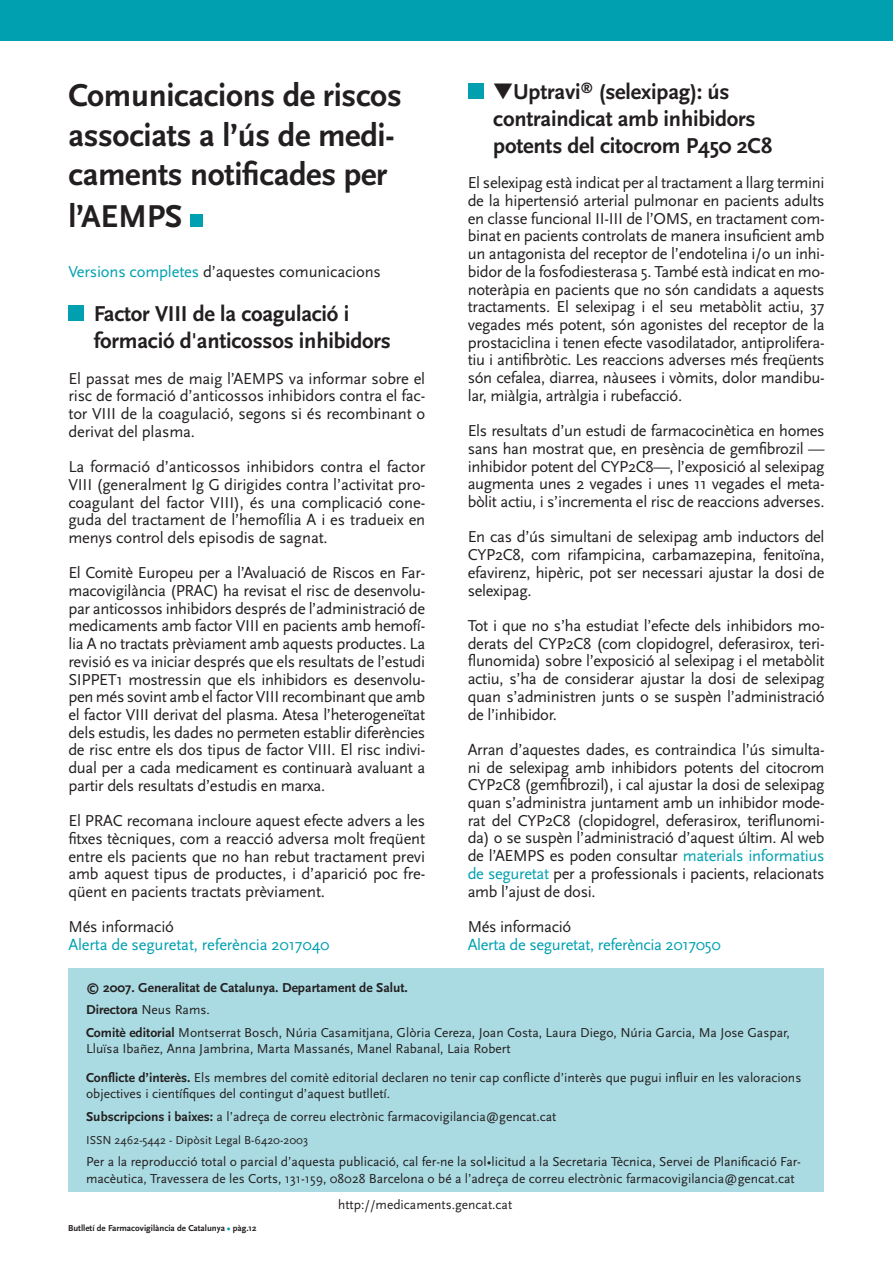
<style>
.page{position:relative;width:893px;height:1263px;background:#fff}
.page>*{position:absolute;margin:0;border:0;box-sizing:border-box;transform-origin:0 0}
.t1{font:700 33px/40.3px "Scala Sans";letter-spacing:-.01em;color:#231f20}
.t2{font:700 22.5px/27px "Scala Sans";letter-spacing:-.01em;color:#231f20}
.t3{font:16.5px/17.7px "Scala Sans";letter-spacing:-.02em;color:#231f20;text-align:justify}
.t4{font:16.5px "Scala Sans";letter-spacing:-.015em;color:#00a0b0}
.t5{font:13.5px/22.5px "Scala Sans";color:#231f20}
.t6{font:12px "Scala Sans";color:#231f20}
.t7{font:700 9px "Scala Sans";color:#231f20}
.s1{color:#00a0b0}
.s2{font-weight:700}
</style>
<div class="page">
<div style="left:0;top:0;width:893px;height:40px;background:#00a0b0"></div>
<div style="left:69px;top:968px;width:755px;height:224px;background:#aadbe2"></div>
<div style="left:190px;top:215px;width:13px;height:12px;background:#00a0b0"></div>
<div style="left:68px;top:305px;width:16px;height:16px;background:#00a0b0"></div>
<div style="left:468px;top:83px;width:15px;height:16px;background:#00a0b0"></div>
<h1 class="t1" style="left:68px;top:76px;width:335px">Comunicacions de riscos associats a l’ús de medi&shy;caments notificades per l’AEMPS</h1>
<p class="t3" style="left:68px;top:263px;width:314px"><span class="s1">Versions completes</span> d’aquestes comunicacions</p>
<h2 class="t2" style="left:94px;top:301px;width:299px">Factor VIII de la coagulació i formació d'anticossos inhibidors</h2>
<p class="t3" style="left:68px;top:370px;width:358px">El passat mes de maig l’AEMPS va informar sobre el risc de formació d’anticossos inhibidors contra el fac&shy;tor VIII de la coagulació, segons si és recombinant o derivat del plasma.</p>
<p class="t3" style="left:68px;top:458px;width:358px">La formació d’anticossos inhibidors contra el factor VIII (generalment Ig G dirigides contra l’activitat pro&shy;coagulant del factor VIII), és una complicació cone&shy;guda del tractament de l’hemofília A i es tradueix en menys control dels episodis de sagnat.</p>
<p class="t3" style="left:68px;top:564px;width:358px">El Comitè Europeu per a l’Avaluació de Riscos en Far&shy;macovigilància (PRAC) ha revisat el risc de desenvolu&shy;par anticossos inhibidors després de l’administració de medicaments amb factor VIII en pacients amb hemofí&shy;lia A no tractats prèviament amb aquests productes. La revisió es va iniciar després que els resultats de l’estudi SIPPET1 mostressin que els inhibidors es desenvolu&shy;pen més sovint amb el factor VIII recombinant que amb el factor VIII derivat del plasma. Atesa l’heterogeneïtat dels estudis, les dades no permeten establir diferències de risc entre els dos tipus de factor VIII. El risc indivi&shy;dual per a cada medicament es continuarà avaluant a partir dels resultats d’estudis en marxa.</p>
<p class="t3" style="left:68px;top:812px;width:358px">El PRAC recomana incloure aquest efecte advers a les fitxes tècniques, com a reacció adversa molt freqüent entre els pacients que no han rebut tractament previ amb aquest tipus de productes, i d’aparició poc fre&shy;qüent en pacients tractats prèviament.</p>
<p class="t3" style="left:68px;top:918px;width:107px">Més informació</p>
<p class="t4" style="left:68px;top:936px;width:263px">Alerta de seguretat, referència 2017040</p>
<h2 class="t2" style="left:493px;top:79px;width:280px">▼Uptravi<sup>®</sup> (selexipag): ús contraindicat amb inhibidors potents del citocrom P450 2C8</h2>
<p class="t3" style="left:468px;top:174px;width:358px">El selexipag està indicat per al tractament a llarg termini de la hipertensió arterial pulmonar en pacients adults en classe funcional II-III de l’OMS, en tractament com&shy;binat en pacients controlats de manera insuficient amb un antagonista del receptor de l’endotelina i/o un inhi&shy;bidor de la fosfodiesterasa 5. També està indicat en mo&shy;noteràpia en pacients que no són candidats a aquests tractaments. El selexipag i el seu metabòlit actiu, 37 vegades més potent, són agonistes del receptor de la prostaciclina i tenen efecte vasodilatador, antiprolifera&shy;tiu i antifibròtic. Les reaccions adverses més freqüents són cefalea, diarrea, nàusees i vòmits, dolor mandibu&shy;lar, miàlgia, artràlgia i rubefacció.</p>
<p class="t3" style="left:468px;top:422px;width:358px">Els resultats d’un estudi de farmacocinètica en homes sans han mostrat que, en presència de gemfibrozil — inhibidor potent del CYP2C8—, l’exposició al selexipag augmenta unes 2 vegades i unes 11 vegades el meta&shy;bòlit actiu, i s’incrementa el risc de reaccions adverses.</p>
<p class="t3" style="left:468px;top:529px;width:358px">En cas d’ús simultani de selexipag amb inductors del CYP2C8, com rifampicina, carbamazepina, fenitoïna, efavirenz, hipèric, pot ser necessari ajustar la dosi de selexipag.</p>
<p class="t3" style="left:468px;top:617px;width:358px">Tot i que no s’ha estudiat l’efecte dels inhibidors mo&shy;derats del CYP2C8 (com clopidogrel, deferasirox, teri&shy;flunomida) sobre l’exposició al selexipag i el metabòlit actiu, s’ha de considerar ajustar la dosi de selexipag quan s’administren junts o se suspèn l’administració de l’inhibidor.</p>
<p class="t3" style="left:468px;top:741px;width:358px">Arran d’aquestes dades, es contraindica l’ús simulta&shy;ni de selexipag amb inhibidors potents del citocrom CYP2C8 (gemfibrozil), i cal ajustar la dosi de selexipag quan s’administra juntament amb un inhibidor mode&shy;rat del CYP2C8 (clopidogrel, deferasirox, teriflunomi&shy;da) o se suspèn l’administració d’aquest últim. Al web de l’AEMPS es poden consultar <span class="s1">materials informatius de seguretat</span> per a professionals i pacients, relacionats amb l’ajust de dosi.</p>
<p class="t3" style="left:468px;top:918px;width:105px">Més informació</p>
<p class="t4" style="left:468px;top:935px;width:255px">Alerta de seguretat, referència 2017050</p>
<p class="t5" style="left:86px;top:976px;width:705px"><span class="s2">© 2007. Generalitat de Catalunya. Departament de Salut.<br>Directora</span> Neus Rams.<br><span class="s2">Comitè editorial</span> Montserrat Bosch, Núria Casamitjana, Glòria Cereza, Joan Costa, Laura Diego, Núria Garcia, Ma Jose Gaspar,</p>
<p class="t5" style="left:86px;top:1034px;width:717px;line-height:29px">Lluïsa Ibañez, Anna Jambrina, Marta Massanés, Manel Rabanal, Laia Robert<br><span class="s2">Conflicte d’interès.</span> Els membres del comitè editorial declaren no tenir cap conflicte d’interès que pugui influir en les valoracions</p>
<p class="t5" style="left:86px;top:1083px;width:472px">objectives i científiques del contingut d’aquest butlletí.<br><span class="s2">Subscripcions i baixes:</span> a l’adreça de correu electrònic farmacovigilancia@gencat.cat</p>
<p class="t6" style="left:86px;top:1134px;width:224px">ISSN 2462-5442 - Dipòsit Legal B-6420-2003</p>
<p class="t5" style="left:86px;top:1154px;width:716px;line-height:16.2px">Per a la reproducció total o parcial d’aquesta publicació, cal fer-ne la sol•licitud a la Secretaria Tècnica, Servei de Planificació Far&shy;macèutica, Travessera de les Corts, 131-159, 08028 Barcelona o bé a l’adreça de correu electrònic farmacovigilancia@gencat.cat</p>
<p class="t7" style="left:68px;top:1223px;width:190px">Butlletí de Farmacovigilància de Catalunya <span class="s1">•</span> pàg.12</p>
<p class="t5" style="left:338px;top:1193px;width:175px">http://medicaments.gencat.cat</p>
</div>
